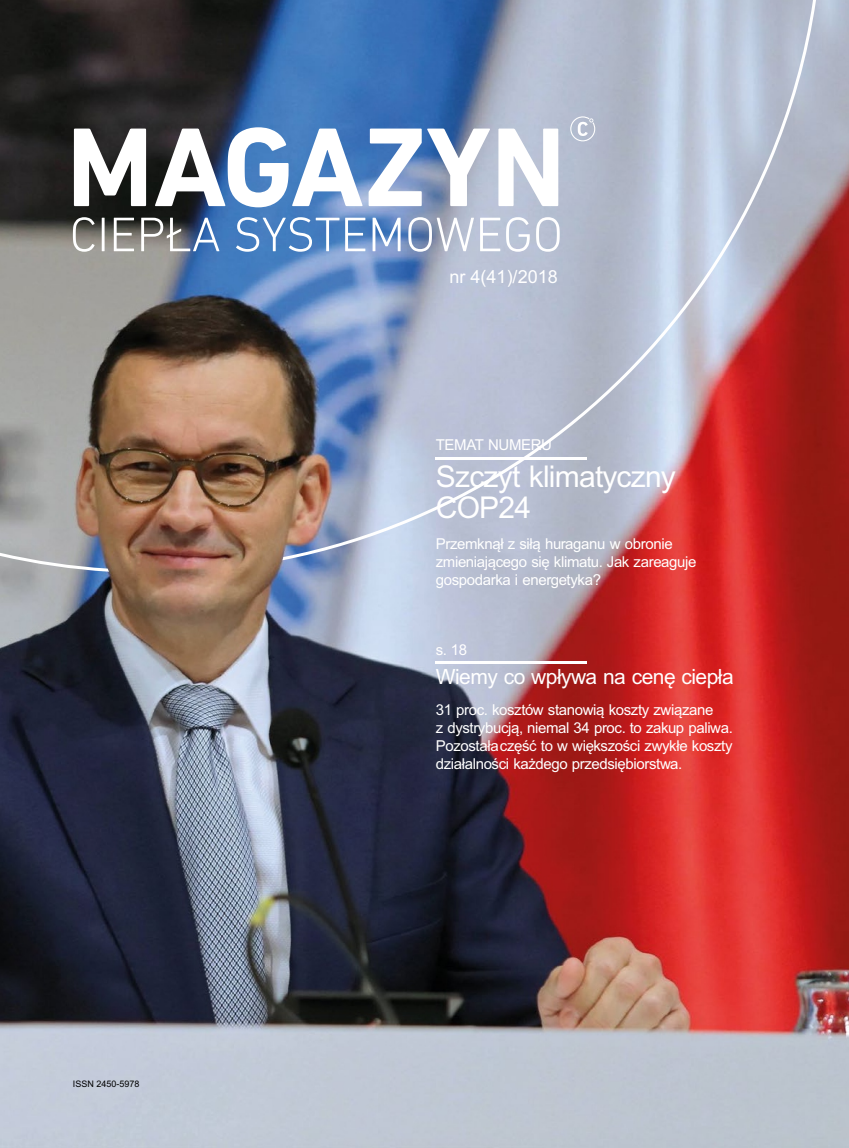
<style>
.page{position:relative;width:849px;height:1148px;background:#fff}
.page>*{position:absolute;margin:0;border:0;box-sizing:border-box;transform-origin:0 0}
.t1{font:30px/31px "Arial";letter-spacing:-.025em;color:#fff}
.t2{font:21px "Arial";letter-spacing:-.025em;color:#fff}
.t3{font:18px "Arial";color:#fff}
.t4{font:15px/18px "Arial";letter-spacing:-.025em;color:#fff}
.t5{font:9px "Arial";color:#000}
</style>
<div class="page">
<img style="left:0;top:0;width:849px;height:1147px">
<img style="left:0;top:0;width:816px;height:571px">
<svg style="left:74px;top:129px;width:72px;height:77px"></svg>
<svg style="left:155px;top:127px;width:208px;height:80px"></svg>
<svg style="left:369px;top:129px;width:121px;height:77px"></svg>
<svg style="left:498px;top:129px;width:60px;height:77px"></svg>
<svg style="left:73px;top:217px;width:22px;height:35px"></svg>
<hr style="left:102px;top:218px;width:3px;height:33px;background:#fff">
<svg style="left:114px;top:218px;width:20px;height:33px"></svg>
<svg style="left:141px;top:218px;width:78px;height:33px"></svg>
<svg style="left:236px;top:217px;width:129px;height:35px"></svg>
<svg style="left:373px;top:218px;width:28px;height:33px"></svg>
<svg style="left:408px;top:217px;width:66px;height:35px"></svg>
<svg style="left:480px;top:218px;width:20px;height:33px"></svg>
<svg style="left:506px;top:217px;width:24px;height:35px"></svg>
<svg style="left:536px;top:217px;width:24px;height:35px"></svg>
<svg style="left:570px;top:116px;width:25px;height:25px"></svg>
<svg style="left:322px;top:366px;width:496px;height:496px;background:#af6872"></svg>
<hr style="left:436px;top:457px;width:151px;height:2px;background:#fff">
<hr style="left:436px;top:661px;width:151px;height:2px;background:#fff">
<p class="t5" style="left:73px;top:1080px;width:68px">ISSN 2450-5978</p>
<p class="t3" style="left:450px;top:270px;width:110px">nr 4(41)/2018</p>
<p class="t4" style="left:436px;top:437px;width:118px">TEMAT NUMERU</p>
<h1 class="t1" style="left:436px;top:463px;width:242px">Szczyt klimatyczny<br>COP24</h1>
<p class="t4" style="left:436px;top:536px;width:262px">Przemknął z siłą huraganu w obronie zmieniającego się klimatu. Jak zareaguje gospodarka i energetyka?</p>
<p class="t4" style="left:436px;top:642px;width:33px">s. 18</p>
<h2 class="t2" style="left:436px;top:669px;width:299px">Wiemy co wpływa na cenę ciepła</h2>
<p class="t4" style="left:436px;top:702px;width:299px">31 proc. kosztów stanowią koszty związane<br>z dystrybucją, niemal 34 proc. to zakup paliwa.<br>Pozostała część to w większości zwykłe koszty działalności każdego przedsiębiorstwa.</p>
</div>
